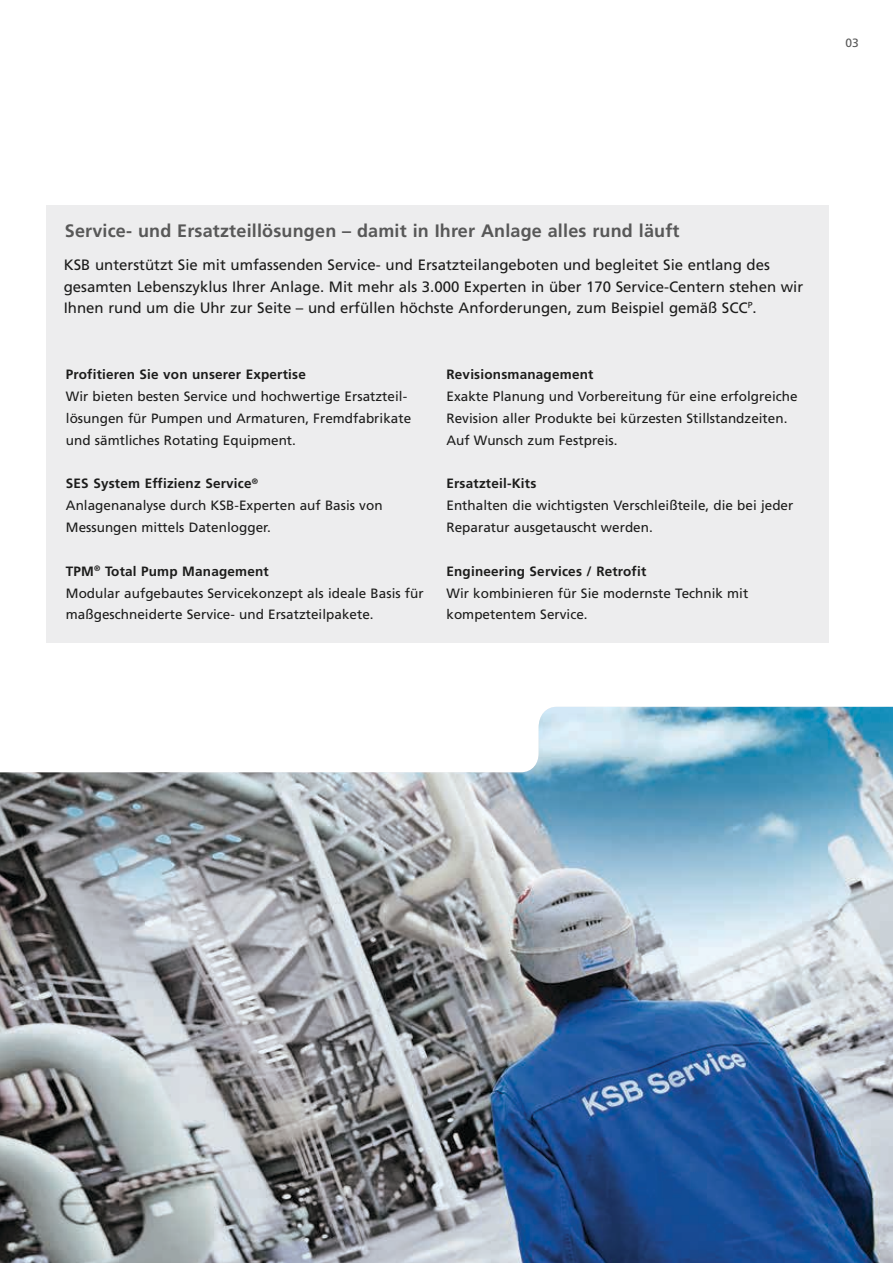
<style>
.page{position:relative;width:893px;height:1263px;background:#fff}
.page>*{position:absolute;margin:0;border:0;box-sizing:border-box;transform-origin:0 0}
.t1{font:700 18px "Frutiger LT Pro";letter-spacing:.01em;color:#585858}
.t2{font:15px/21.9px "Frutiger LT Pro";color:#1c1c1b}
.t3{font:13.5px/21.9px "Frutiger LT Pro";color:#1c1c1b}
.t4{font:700 13.5px "Frutiger LT Pro";letter-spacing:.015em;color:#1c1c1b}
.t5{font:12px "Frutiger LT Pro";color:#585858}
.s1{font-weight:700}
</style>
<div class="page">
<div style="left:47px;top:206px;width:782px;height:437px;background:#ededee"></div>
<img style="left:0;top:707px;width:893px;height:556px">
<p class="t5" style="left:845px;top:36px;width:15px">03</p>
<h1 class="t1" style="left:65px;top:220px;width:616px">Service- und Ersatzteillösungen – damit in Ihrer Anlage alles rund läuft</h1>
<p class="t2" style="left:64px;top:254px;width:741px">KSB unterstützt Sie mit umfassenden Service- und Ersatzteilangeboten und begleitet Sie entlang des gesamten Lebenszyklus Ihrer Anlage. Mit mehr als 3.000 Experten in über 170 Service-Centern stehen wir<br>Ihnen rund um die Uhr zur Seite – und erfüllen höchste Anforderungen, zum Beispiel gemäß SCC<sup>P</sup>.</p>
<p class="t4" style="left:66px;top:366px;width:241px">Profitieren Sie von unserer Expertise</p>
<p class="t3" style="left:66px;top:385px;width:347px">Wir bieten besten Service und hochwertige Ersatzteil&shy;lösungen für Pumpen und Armaturen, Fremdfabrikate und sämtliches Rotating Equipment.</p>
<p class="t3" style="left:66px;top:473px;width:318px"><span class="s1">SES System Effizienz Service</span><sup>®<br></sup>Anlagenanalyse durch KSB-Experten auf Basis von<br>Messungen mittels Datenlogger.</p>
<p class="t3" style="left:66px;top:560px;width:359px"><span class="s1">TPM</span><sup>®</sup> <span class="s1">Total Pump Management<br></span>Modular aufgebautes Servicekonzept als ideale Basis für maßgeschneiderte Service- und Ersatzteilpakete.</p>
<p class="t4" style="left:446px;top:366px;width:148px">Revisionsmanagement</p>
<p class="t3" style="left:446px;top:385px;width:353px">Exakte Planung und Vorbereitung für eine erfolgreiche<br>Revision aller Produkte bei kürzesten Stillstandzeiten.<br>Auf Wunsch zum Festpreis.</p>
<p class="t4" style="left:446px;top:476px;width:91px">Ersatzteil-Kits</p>
<p class="t3" style="left:446px;top:494px;width:348px">Enthalten die wichtigsten Verschleißteile, die bei jeder<br>Reparatur ausgetauscht werden.</p>
<p class="t4" style="left:446px;top:563px;width:201px">Engineering Services / Retrofit</p>
<p class="t3" style="left:446px;top:582px;width:303px">Wir kombinieren für Sie modernste Technik mit kompetentem Service.</p>
</div>
